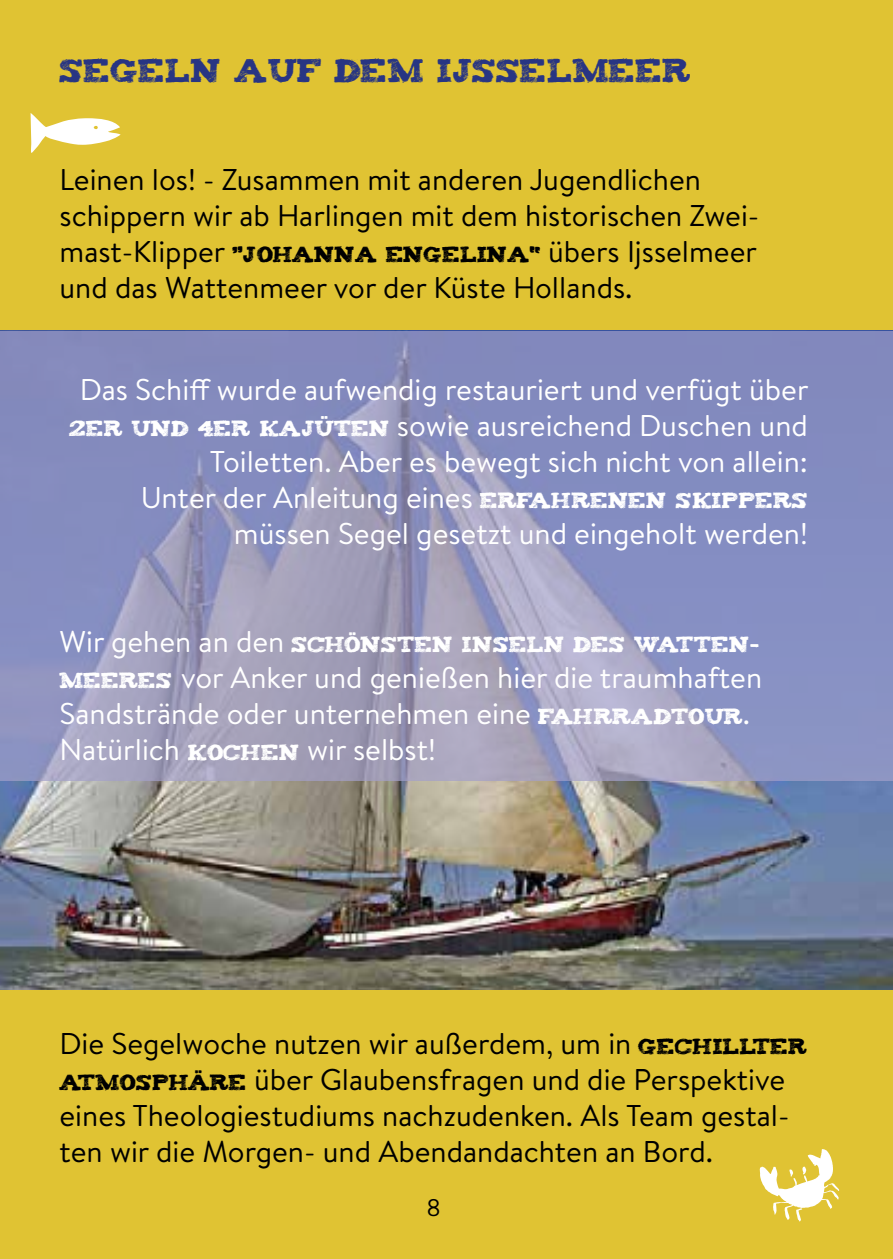
<style>
.page{position:relative;width:893px;height:1259px;background:#e0c333}
.page>*{position:absolute;margin:0;border:0;box-sizing:border-box;transform-origin:0 0}
.t1{font:90px "Sheldon Pictures";color:#fff}
.t2{font:30px/36px "Brandon Text";color:#000}
.t3{font:30px/36px "Brandon Text";color:#fff;text-align:right}
.t4{font:27px "Tiza";color:#283583}
.t5{font:24px "Brandon Text";color:#000}
.t6{font:18px "Tiza";color:#fff}
.s1{font-family:"Tiza";font-size:18px}
.s2{font-family:"Brandon Text";font-size:30px}
</style>
<div class="page">
<img style="left:0;top:780px;width:893px;height:209px">
<svg style="left:0;top:331px;width:893px;height:449px;fill:#868ebf"></svg>
<svg style="left:759px;top:1149px;width:80px;height:72px"></svg>
<p class="t4" style="left:60px;top:62px;width:633px">SEGELN AUF DEM IJSSELMEER</p>
<h1 class="t1" style="left:31px;top:91px;width:91px">u</h1>
<p class="t2" style="left:60px;top:161px;width:701px">Leinen los! - Zusammen mit anderen Jugendlichen schippern wir ab Harlingen mit dem historischen Zwei&shy;mast-Klipper <span class="s1">„JOHANNA ENGELINA“</span> übers Ijsselmeer und das Wattenmeer vor der Küste Hollands.</p>
<p class="t3" style="left:69px;top:370px;width:741px">Das Schiff wurde aufwendig restauriert und verfügt über <span class="s1">2ER UND 4ER KAJÜTEN</span> sowie ausreichend Duschen und Toiletten. Aber es bewegt sich nicht von allein:<br>Unter der Anleitung eines <span class="s1">ERFAHRENEN SKIPPERS </span>müssen Segel gesetzt und eingeholt werden!</p>
<p class="t6" style="left:60px;top:638px;width:701px"><span class="s2">Wir gehen an den</span> SCHÖNSTEN INSELN DES WATTEN-</p>
<p class="t3" style="left:60px;top:658px;width:704px;text-align:left"><span class="s1">MEERES</span> vor Anker und genießen hier die traumhaften<br>Sandstrände oder unternehmen eine <span class="s1">FAHRRADTOUR</span>.<br>Natürlich <span class="s1">KOCHEN</span> wir selbst!</p>
<p class="t2" style="left:60px;top:1025px;width:749px">Die Segelwoche nutzen wir außerdem, um in <span class="s1">GECHILLTER ATMOSPHÄRE</span> über Glaubensfragen und die Perspektive eines Theologiestudiums nachzudenken. Als Team gestal&shy;ten wir die Morgen- und Abendandachten an Bord.</p>
<p class="t5" style="left:427px;top:1191px;width:16px">8</p>
</div>
